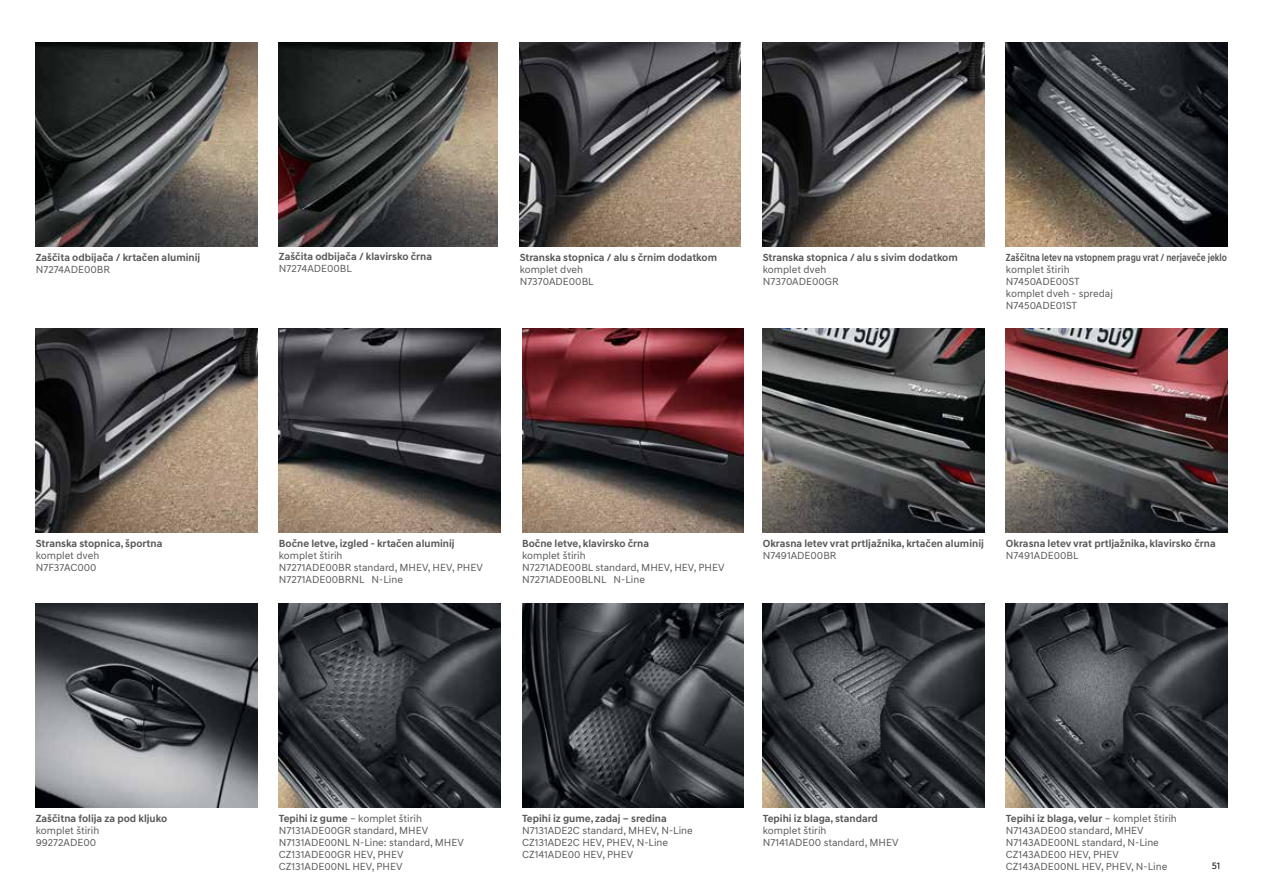
<style>
.page{position:relative;width:1263px;height:893px;background:#fff}
.page>*{position:absolute;margin:0;border:0;box-sizing:border-box;transform-origin:0 0}
.t1{font:10.5px/12px "Hyundai Sans Text";color:#58595b}
.t2{font:700 10.5px "Hyundai Sans Text";color:#58595b}
.t3{font:700 10.5px "Hyundai Sans Text";color:#58595b;scale:.84 1}
.t4{font:9.75px "Hyundai Sans Text";color:#000}
.s1{font-weight:700}
</style>
<div class="page">
<img style="left:520px;top:43px;width:221px;height:204px">
<img style="left:1006px;top:43px;width:221px;height:204px">
<img style="left:279px;top:43px;width:219px;height:204px">
<img style="left:36px;top:43px;width:221px;height:204px">
<img style="left:763px;top:43px;width:221px;height:204px">
<img style="left:522px;top:603px;width:221px;height:205px">
<img style="left:1006px;top:329px;width:221px;height:204px">
<img style="left:1006px;top:603px;width:221px;height:205px">
<img style="left:763px;top:329px;width:221px;height:204px">
<img style="left:763px;top:603px;width:221px;height:205px">
<img style="left:522px;top:329px;width:221px;height:204px">
<img style="left:279px;top:603px;width:221px;height:205px">
<img style="left:279px;top:329px;width:221px;height:204px">
<img style="left:36px;top:603px;width:221px;height:205px">
<img style="left:36px;top:329px;width:221px;height:204px">
<p class="t2" style="left:36px;top:251px;width:166px">Zaščita odbijača / krtačen aluminij</p>
<p class="t1" style="left:36px;top:263px;width:76px">N7274ADE00BR</p>
<p class="t2" style="left:279px;top:250px;width:155px">Zaščita odbijača / klavirsko črna</p>
<p class="t1" style="left:279px;top:262px;width:75px">N7274ADE00BL</p>
<p class="t2" style="left:520px;top:251px;width:199px">Stranska stopnica / alu s črnim dodatkom</p>
<p class="t1" style="left:520px;top:263px;width:76px">komplet dveh<br>N7370ADE00BL</p>
<p class="t2" style="left:763px;top:251px;width:197px">Stranska stopnica / alu s sivim dodatkom</p>
<p class="t1" style="left:763px;top:263px;width:77px">komplet dveh<br>N7370ADE00GR</p>
<p class="t3" style="left:1006px;top:251px;width:265px">Zaščitna letev na vstopnem pragu vrat / nerjaveče jeklo</p>
<p class="t1" style="left:1006px;top:263px;width:108px">komplet štirih<br>N7450ADE00ST komplet dveh - spredaj<br>N7450ADE01ST</p>
<p class="t2" style="left:36px;top:537px;width:128px">Stranska stopnica, športna</p>
<p class="t1" style="left:36px;top:549px;width:65px">komplet dveh<br>N7F37AC000</p>
<p class="t2" style="left:279px;top:537px;width:177px">Bočne letve, izgled - krtačen aluminij</p>
<p class="t1" style="left:279px;top:549px;width:205px">komplet štirih<br>N7271ADE00BR standard, MHEV, HEV, PHEV<br>N7271ADE00BRNL N-Line</p>
<p class="t2" style="left:522px;top:537px;width:129px">Bočne letve, klavirsko črna</p>
<p class="t1" style="left:522px;top:549px;width:204px">komplet štirih<br>N7271ADE00BL standard, MHEV, HEV, PHEV<br>N7271ADE00BLNL N-Line</p>
<p class="t2" style="left:763px;top:537px;width:223px">Okrasna letev vrat prtljažnika, krtačen aluminij</p>
<p class="t1" style="left:763px;top:549px;width:75px">N7491ADE00BR</p>
<p class="t2" style="left:1006px;top:537px;width:211px">Okrasna letev vrat prtljažnika, klavirsko črna</p>
<p class="t1" style="left:1006px;top:549px;width:74px">N7491ADE00BL</p>
<p class="t2" style="left:36px;top:812px;width:133px">Zaščitna folija za pod kljuko</p>
<p class="t1" style="left:36px;top:824px;width:65px">komplet štirih<br>99272ADE00</p>
<p class="t1" style="left:279px;top:812px;width:187px"><span class="s1">Tepihi iz gume</span> – komplet štirih<br>N7131ADE00GR standard, MHEV<br>N7131ADE00NL N-Line: standard, MHEV<br>CZ131ADE00GR HEV, PHEV<br>CZ131ADE00NL HEV, PHEV</p>
<p class="t2" style="left:522px;top:812px;width:146px">Tepihi iz gume, zadaj – sredina</p>
<p class="t1" style="left:522px;top:824px;width:172px">N7131ADE2C standard, MHEV, N-Line<br>CZ131ADE2C HEV, PHEV, N-Line<br>CZ141ADE00 HEV, PHEV</p>
<p class="t2" style="left:763px;top:812px;width:117px">Tepihi iz blaga, standard</p>
<p class="t1" style="left:763px;top:824px;width:137px">komplet štirih<br>N7141ADE00 standard, MHEV</p>
<p class="t1" style="left:1006px;top:812px;width:172px"><span class="s1">Tepihi iz blaga, velur</span> – komplet štirih<br>N7143ADE00 standard, MHEV<br>N7143ADE00NL standard, N-Line<br>CZ143ADE00 HEV, PHEV<br>CZ143ADE00NL HEV, PHEV, N-Line</p>
<p class="t4" style="left:1212px;top:860px;width:10px">51</p>
</div>
